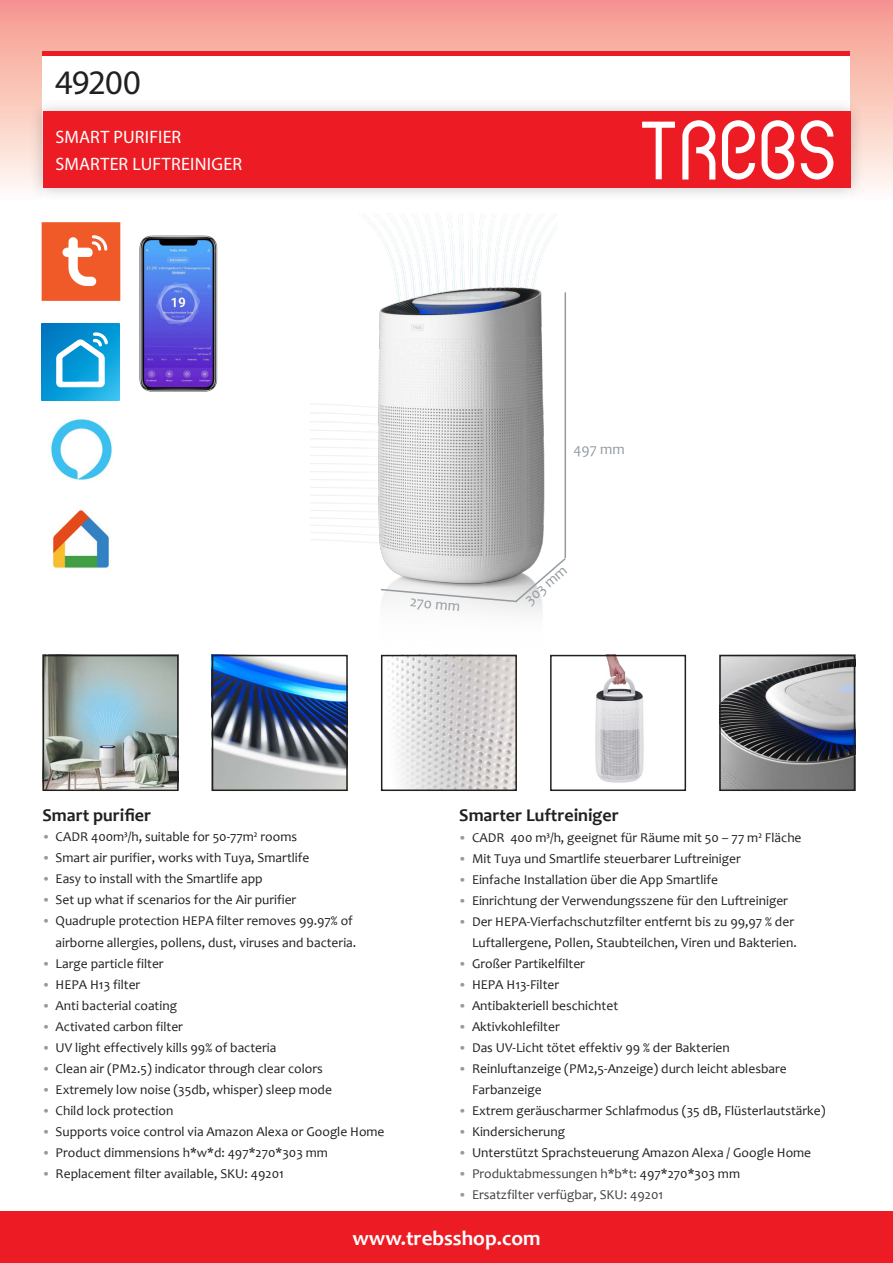
<style>
.page{position:relative;width:893px;height:1263px;background:#fff}
.page>*{position:absolute;margin:0;border:0;box-sizing:border-box;transform-origin:0 0}
.t1{font:34.5px "Myriad Pro";letter-spacing:-.025em;color:#221f1f}
.t2{font:700 21px "Candara";color:#fff}
.t3{font:18px/27px "Myriad Pro";letter-spacing:.015em;color:#fff}
.t4{font:700 18px "Candara";color:#221f1f}
.t5{font:15px "Candara";color:#939ba1}
.t6{font:13.5px/21px "Candara";color:#221f1f;text-align:right}
.t7{font:13.5px "Candara";color:#404041}
.s1{font-family:"Calibri";font-weight:300;color:#939ba1}
.s2{color:#221f1f}
</style>
<div class="page">
<img style="left:0;top:1px;width:893px;height:187px">
<div style="left:43px;top:51px;width:807px;height:587px;background:#fff"></div>
<hr style="left:43px;top:51px;width:807px;height:4px;background:#ed1c24">
<div style="left:28px;top:97px;width:837px;height:106px;background:#221f1f;opacity:.25"></div>
<div style="left:43px;top:112px;width:807px;height:76px;background:#ed1c24"></div>
<svg style="left:801px;top:120px;width:32px;height:60px"></svg>
<svg style="left:762px;top:120px;width:32px;height:60px"></svg>
<svg style="left:722px;top:120px;width:33px;height:60px"></svg>
<svg style="left:682px;top:120px;width:33px;height:60px"></svg>
<svg style="left:642px;top:122px;width:33px;height:57px"></svg>
<div style="left:0;top:1212px;width:893px;height:51px;background:#ed1c24"></div>
<img style="left:310px;top:213px;width:247px;height:442px">
<img style="left:722px;top:658px;width:130px;height:130px">
<img style="left:388px;top:658px;width:126px;height:130px">
<img style="left:215px;top:658px;width:130px;height:130px">
<img style="left:595px;top:658px;width:49px;height:125px">
<img style="left:42px;top:323px;width:77px;height:78px">
<svg style="left:56px;top:332px;width:52px;height:55px"></svg>
<svg style="left:42px;top:222px;width:78px;height:79px;background:#f27045"></svg>
<img style="left:139px;top:235px;width:79px;height:157px">
<div style="left:381px;top:655px;width:136px;height:136px;border:2px solid #221f1f"></div>
<div style="left:212px;top:655px;width:136px;height:136px;border:2px solid #221f1f"></div>
<div style="left:550px;top:655px;width:136px;height:136px;border:2px solid #221f1f"></div>
<img style="left:46px;top:658px;width:130px;height:130px">
<div style="left:719px;top:655px;width:136px;height:136px;border:2px solid #221f1f"></div>
<div style="left:43px;top:655px;width:136px;height:136px;border:2px solid #221f1f"></div>
<svg style="left:379px;top:557px;width:187px;height:46px"></svg>
<hr style="left:565px;top:292px;width:1px;height:266px;background:#939ba1">
<img style="left:49px;top:417px;width:63px;height:64px">
<img style="left:52px;top:509px;width:58px;height:60px">
<h1 class="t1" style="left:55px;top:62px;width:87px">49200</h1>
<h3 class="t3" style="left:56px;top:123px;width:188px">SMART PURIFIER<br>SMARTER LUFTREINIGER</h3>
<p class="t5" style="left:411px;top:592px;width:52px;rotate:5deg">270 mm</p>
<p class="t5" style="left:574px;top:440px;width:53px">497 mm</p>
<p class="t5" style="left:520px;top:594px;width:52px;rotate:-41deg">303 mm</p>
<h3 class="t4" style="left:43px;top:804px;width:110px">Smart purifier</h3>
<p class="t6" style="left:43px;top:827px;width:256px"><span class="s1">•</span> CADR 400m³/h, suitable for 50-77m² rooms</p>
<p class="t6" style="left:43px;top:847px;width:268px"><span class="s1">•</span> Smart air purifier, works with Tuya, Smartlife</p>
<p class="t6" style="left:43px;top:868px;width:221px"><span class="s1">•</span> Easy to install with the Smartlife app</p>
<p class="t6" style="left:43px;top:889px;width:255px"><span class="s1">•</span> Set up what if scenarios for the Air purifier</p>
<p class="t6" style="left:43px;top:910px;width:315px"><span class="s1">•</span> Quadruple protection HEPA filter removes 99.97% of airborne allergies, pollens, dust, viruses and bacteria.</p>
<p class="t6" style="left:43px;top:952px;width:122px"><span class="s1">•</span> Large particle filter</p>
<p class="t6" style="left:43px;top:973px;width:99px"><span class="s1">•</span> HEPA H13 filter</p>
<p class="t6" style="left:43px;top:994px;width:136px"><span class="s1">•</span> Anti bacterial coating</p>
<p class="t6" style="left:43px;top:1015px;width:142px"><span class="s1">•</span> Activated carbon filter</p>
<p class="t6" style="left:43px;top:1036px;width:235px"><span class="s1">•</span> UV light effectively kills 99% of bacteria</p>
<p class="t6" style="left:43px;top:1057px;width:281px"><span class="s1">•</span> Clean air (PM2.5) indicator through clear colors</p>
<p class="t6" style="left:43px;top:1078px;width:291px"><span class="s1">•</span> Extremely low noise (35db, whisper) sleep mode</p>
<p class="t6" style="left:43px;top:1099px;width:132px"><span class="s1">•</span> Child lock protection</p>
<p class="t6" style="left:43px;top:1120px;width:343px"><span class="s1">•</span> Supports voice control via Amazon Alexa or Google Home</p>
<p class="t6" style="left:43px;top:1141px;width:287px"><span class="s1">•</span> Product dimmensions h*w*d: 497*270*303 mm</p>
<p class="t6" style="left:43px;top:1162px;width:242px"><span class="s1">•</span> Replacement filter available, SKU: 49201</p>
<h3 class="t4" style="left:459px;top:804px;width:161px">Smarter Luftreiniger</h3>
<p class="t6" style="left:459px;top:827px;width:344px"><span class="s1">•</span> CADR 400 m³/h, geeignet für Räume mit 50 – 77 m² Fläche</p>
<p class="t6" style="left:459px;top:848px;width:283px"><span class="s1">•</span> Mit Tuya und Smartlife steuerbarer Luftreiniger</p>
<p class="t6" style="left:459px;top:869px;width:260px"><span class="s1">•</span> Einfache Installation über die App Smartlife</p>
<p class="t6" style="left:459px;top:890px;width:330px"><span class="s1">•</span> Einrichtung der Verwendungsszene für den Luftreiniger</p>
<p class="t6" style="left:459px;top:911px;width:339px"><span class="s1">•</span> Der HEPA-Vierfachschutzfilter entfernt bis zu 99,97 % der<br>Luftallergene, Pollen, Staubteilchen, Viren und Bakterien.</p>
<p class="t6" style="left:459px;top:953px;width:127px"><span class="s1">•</span> Großer Partikelfilter</p>
<p class="t6" style="left:459px;top:974px;width:101px"><span class="s1">•</span> HEPA H13-Filter</p>
<p class="t6" style="left:459px;top:995px;width:160px"><span class="s1">•</span> Antibakteriell beschichtet</p>
<p class="t6" style="left:459px;top:1016px;width:102px"><span class="s1">•</span> Aktivkohlefilter</p>
<p class="t6" style="left:459px;top:1037px;width:272px"><span class="s1">•</span> Das UV-Licht tötet effektiv 99 % der Bakterien</p>
<p class="t6" style="left:472px;top:1058px;width:316px;text-align:left;text-indent:-13px"><span class="s1">•</span> Reinluftanzeige (PM2,5-Anzeige) durch leicht ablesbare<br>Farbanzeige</p>
<p class="t6" style="left:459px;top:1100px;width:368px"><span class="s1">•</span> Extrem geräuscharmer Schlafmodus (35 dB, Flüsterlautstärke)</p>
<p class="t6" style="left:459px;top:1121px;width:107px"><span class="s1">•</span> Kindersicherung</p>
<p class="t6" style="left:459px;top:1142px;width:353px"><span class="s1">•</span> Unterstützt Sprachsteuerung Amazon Alexa / Google Home</p>
<p class="t7" style="left:459px;top:1165px;width:282px"><span class="s1">•</span> Produktabmessungen h*b*t: <span class="s2">497*270*303 mm</span></p>
<p class="t7" style="left:459px;top:1186px;width:205px"><span class="s1">•</span> Ersatzfilter verfügbar, SKU: 49201</p>
<h2 class="t2" style="left:352px;top:1225px;width:190px">www.trebsshop.com</h2>
</div>
